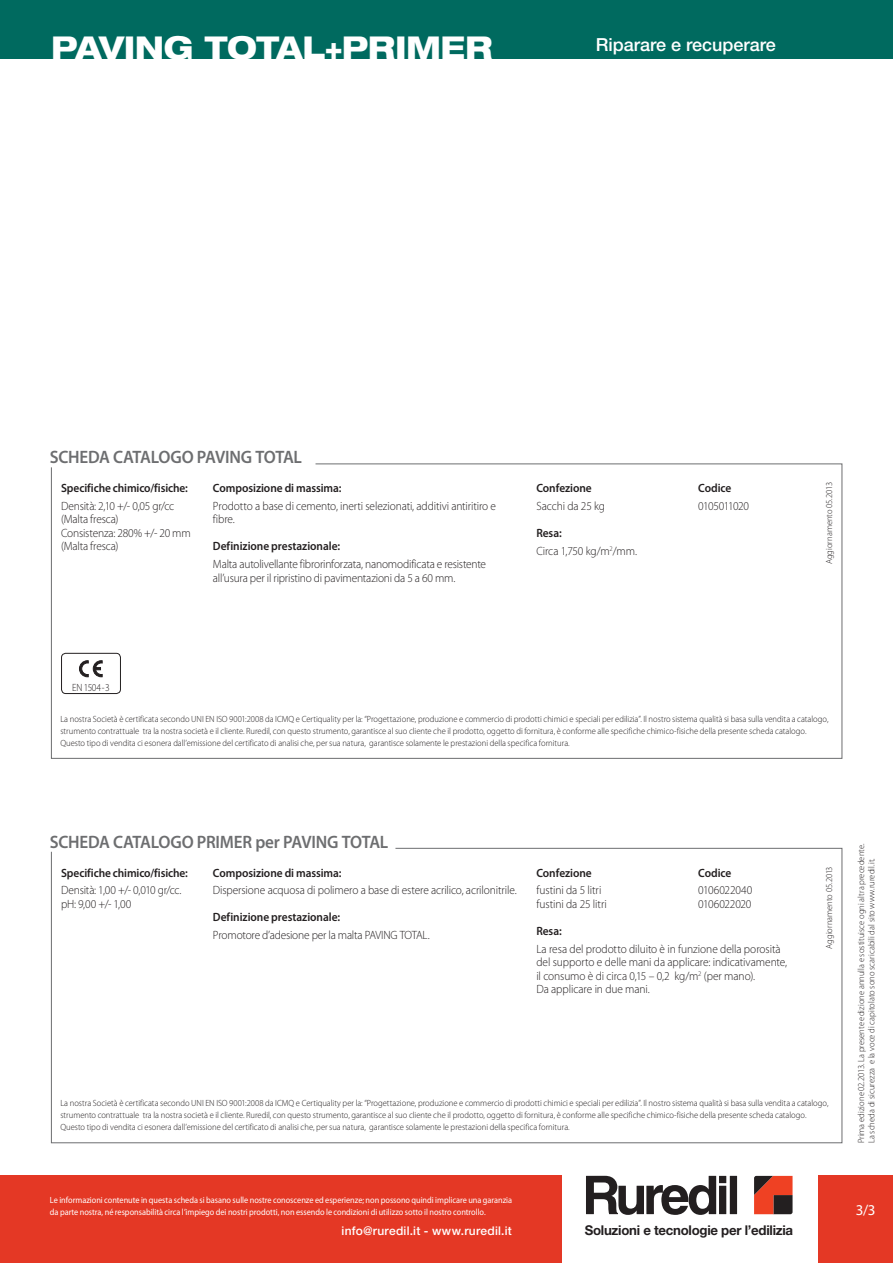
<style>
.page{position:relative;width:893px;height:1263px;background:#fff}
.page>*{position:absolute;margin:0;border:0;box-sizing:border-box;transform-origin:0 0}
.t1{font:800 expanded 31.5px "Helvetica Neue LT Std";letter-spacing:-.015em;color:#fff;scale:.95 1}
.t2{font:600 18px "Myriad Pro";letter-spacing:-.02em;color:#6d6e70;scale:.95 1}
.t3{font:500 18px "Helvetica Neue LT Std";color:#fff}
.t4{font:15px "Myriad Pro";color:#fff}
.t5{font:700 13.5px "Helvetica Neue LT Std";letter-spacing:-.02em;color:#231f20}
.t6{font:300 12px/13.5px "Myriad Pro";letter-spacing:-.01em;color:#231f20;scale:.95 1}
.t7{font:600 12px "Myriad Pro";letter-spacing:-.005em;color:#231f20;scale:.95 1}
.t8{font:500 12px "Helvetica Neue LT Std";letter-spacing:.02em;color:#fff}
.t9{font:300 12px "Myriad Pro";letter-spacing:-.055em;color:#231f20;scale:.95 1}
.t10{font:300 10.5px "Myriad Pro";letter-spacing:-.03em;color:#231f20;scale:.9 1}
.t11{font:300 9px/12px "Myriad Pro";color:#231f20;scale:.95 1}
.t12{font:9px/12px "Myriad Pro";letter-spacing:-.005em;color:#fff;scale:.92 1}
.s1{font-weight:600}
</style>
<div class="page">
<div style="left:0;top:1176px;width:561px;height:87px;background:#e43825"></div>
<div style="left:819px;top:1176px;width:74px;height:87px;background:#e43825"></div>
<div style="left:719px;top:1176px;width:7px;height:7px;background:#231f20"></div>
<div style="left:719px;top:1186px;width:7px;height:28px;background:#231f20"></div>
<div style="left:730px;top:1176px;width:7px;height:38px;background:#231f20"></div>
<svg style="left:586px;top:1176px;width:130px;height:39px"></svg>
<svg style="left:754px;top:1176px;width:38px;height:38px"></svg>
<div style="left:0;top:0;width:893px;height:59px;background:#006a5f"></div>
<svg style="left:51px;top:847px;width:792px;height:296px"></svg>
<svg style="left:51px;top:463px;width:792px;height:296px"></svg>
<div style="left:61px;top:653px;width:60px;height:41px;border:1px solid #231f20;border-radius:4px"></div>
<svg style="left:79px;top:660px;width:23px;height:17px"></svg>
<h1 class="t1" style="left:51px;top:30px;width:466px">PAVING TOTAL+PRIMER</h1>
<h2 class="t3" style="left:596px;top:34px;width:182px">Riparare e recuperare</h2>
<h2 class="t2" style="left:50px;top:451px;width:267px">SCHEDA CATALOGO PAVING TOTAL</h2>
<h3 class="t7" style="left:61px;top:483px;width:135px">Specifiche chimico/fisiche:</h3>
<h3 class="t6" style="left:61px;top:500px;width:138px">Densità: 2,10 +/- 0,05 gr/cc (Malta fresca)<br>Consistenza: 280% +/- 20 mm (Malta fresca)</h3>
<h3 class="t7" style="left:213px;top:483px;width:137px">Composizione di massima:</h3>
<h3 class="t6" style="left:213px;top:500px;width:299px">Prodotto a base di cemento, inerti selezionati, additivi antiritiro e fibre.</h3>
<h3 class="t7" style="left:213px;top:542px;width:135px">Definizione prestazionale:</h3>
<h3 class="t6" style="left:213px;top:558px;width:289px">Malta autolivellante fibrorinforzata, nanomodificata e resistente all’usura per il ripristino di pavimentazioni da 5 a 60 mm.</h3>
<h3 class="t7" style="left:536px;top:483px;width:60px">Confezione</h3>
<h3 class="t6" style="left:536px;top:500px;width:74px">Sacchi da 25 kg</h3>
<h3 class="t6" style="left:536px;top:525px;width:108px;line-height:17.7px"><span class="s1">Resa:<br></span>Circa 1,750 kg/m<sup>2</sup>/mm.</h3>
<h3 class="t7" style="left:698px;top:483px;width:36px">Codice</h3>
<h3 class="t9" style="left:698px;top:501px;width:55px">0105011020</h3>
<p class="t11" style="left:824px;top:564px;width:88px;rotate:-90deg">Aggiornamento 05.2013</p>
<p class="t10" style="left:72px;top:683px;width:43px">EN 1504-3</p>
<p class="t11" style="left:60px;top:714px;width:810px">La nostra Società è certificata secondo UNI EN ISO 9001:2008 da ICMQ e Certiquality per la: “Progettazione, produzione e commercio di prodotti chimici e speciali per edilizia”. Il nostro sistema qualità si basa sulla vendita a catalogo, strumento contrattuale tra la nostra società e il cliente. Ruredil, con questo strumento, garantisce al suo cliente che il prodotto, oggetto di fornitura, è conforme alle specifiche chimico-fisiche della presente scheda catalogo.<br>Questo tipo di vendita ci esonera dall’emissione del certificato di analisi che, per sua natura, garantisce solamente le prestazioni della specifica fornitura.</p>
<h2 class="t2" style="left:50px;top:835px;width:358px">SCHEDA CATALOGO PRIMER per PAVING TOTAL</h2>
<h3 class="t7" style="left:61px;top:868px;width:135px">Specifiche chimico/fisiche:</h3>
<h3 class="t6" style="left:61px;top:885px;width:128px">Densità: 1,00 +/- 0,010 gr/cc. pH: 9,00 +/- 1,00</h3>
<h3 class="t7" style="left:213px;top:868px;width:137px">Composizione di massima:</h3>
<h3 class="t6" style="left:213px;top:885px;width:321px">Dispersione acquosa di polimero a base di estere acrilico, acrilonitrile.</h3>
<h3 class="t7" style="left:213px;top:913px;width:135px">Definizione prestazionale:</h3>
<h3 class="t6" style="left:213px;top:929px;width:230px">Promotore d’adesione per la malta PAVING TOTAL.</h3>
<h3 class="t7" style="left:536px;top:868px;width:60px">Confezione</h3>
<h3 class="t6" style="left:536px;top:885px;width:76px">fustini da 5 litri fustini da 25 litri</h3>
<h3 class="t7" style="left:536px;top:926px;width:28px">Resa:</h3>
<h3 class="t6" style="left:536px;top:943px;width:266px">La resa del prodotto diluito è in funzione della porosità del supporto e delle mani da applicare: indicativamente, il consumo è di circa 0,15 – 0,2 kg/m<sup>2</sup> (per mano).<br>Da applicare in due mani.</h3>
<h3 class="t7" style="left:698px;top:868px;width:36px">Codice</h3>
<h3 class="t6" style="left:698px;top:885px;width:59px">0106022040<br>0106022020</h3>
<p class="t11" style="left:824px;top:949px;width:88px;rotate:-90deg">Aggiornamento 05.2013</p>
<p class="t11" style="left:60px;top:1098px;width:810px">La nostra Società è certificata secondo UNI EN ISO 9001:2008 da ICMQ e Certiquality per la: “Progettazione, produzione e commercio di prodotti chimici e speciali per edilizia”. Il nostro sistema qualità si basa sulla vendita a catalogo, strumento contrattuale tra la nostra società e il cliente. Ruredil, con questo strumento, garantisce al suo cliente che il prodotto, oggetto di fornitura, è conforme alle specifiche chimico-fisiche della presente scheda catalogo.<br>Questo tipo di vendita ci esonera dall’emissione del certificato di analisi che, per sua natura, garantisce solamente le prestazioni della specifica fornitura.</p>
<p class="t12" style="left:50px;top:1194px;width:504px">Le informazioni contenute in questa scheda si basano sulle nostre conoscenze ed esperienze; non possono quindi implicare una garanzia da parte nostra, né responsabilità circa l’impiego dei nostri prodotti, non essendo le condizioni di utilizzo sotto il nostro controllo.</p>
<h3 class="t8" style="left:342px;top:1224px;width:172px">info@ruredil.it - www.ruredil.it</h3>
<h3 class="t5" style="left:585px;top:1225px;width:210px">Soluzioni e tecnologie per l’edilizia</h3>
<p class="t11" style="left:857px;top:1143px;width:317px;line-height:10.5px;rotate:-90deg">Prima edizione 02.2013. La presente edizione annulla e sostituisce ogni altra precedente.<br>La scheda di sicurezza e la voce di capitolato sono scaricabili dal sito www.ruredil.it.</p>
<h3 class="t4" style="left:856px;top:1204px;width:21px">3/3</h3>
</div>
